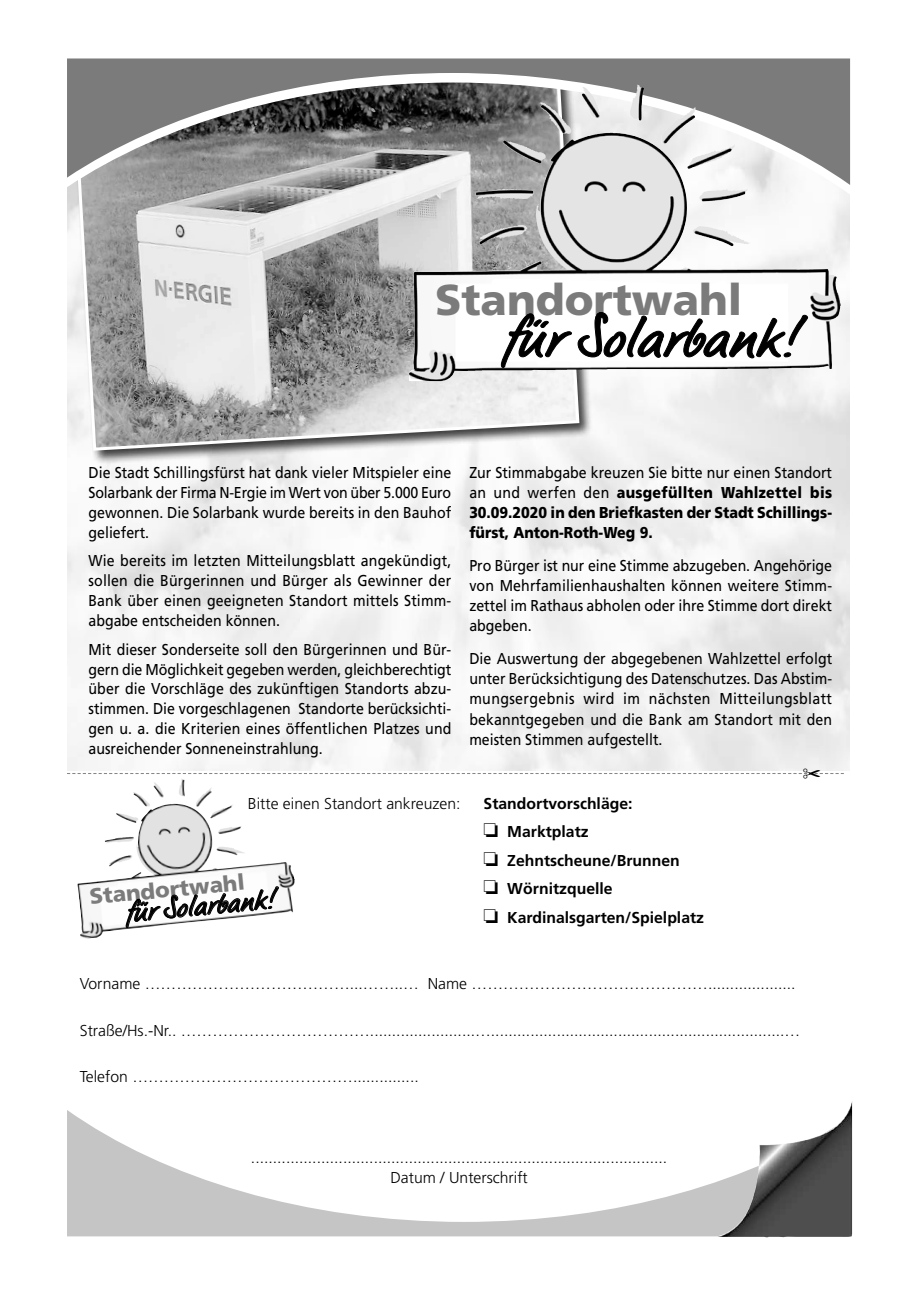
<style>
.page{position:relative;width:915px;height:1297px;background:#fff}
.page>*{position:absolute;margin:0;border:0;box-sizing:border-box;transform-origin:0 0}
.t1{font:58.65px "LP Bambus";letter-spacing:.005em;color:#000;scale:1.16 1}
.t2{font:900 43.2px "Frutiger";color:#7b7b7b}
.t3{font:29.7px "LP Bambus";color:#000;scale:1.16 1}
.t4{font:900 21.9px "Frutiger";color:#7b7b7b}
.t5{font:15.75px/20px "Frutiger";color:#000;text-align:justify;scale:.9 1}
.t6{font:300 15.75px/20.1px "Frutiger";color:#000;text-align:center}
.t7{font:900 15.75px/20.1px "Frutiger";color:#000;text-align:justify;scale:.9 1}
.t8{font:700 15.75px/28.5px "Frutiger";color:#000}
.s1{font-weight:400}
</style>
<div class="page">
<img style="left:67px;top:195px;width:781px;height:576px">
<div style="left:71px;top:66px;width:521px;height:398px;background:#000;opacity:.75"></div>
<svg style="left:71px;top:195px;width:509px;height:257px"></svg>
<svg style="left:67px;top:185px;width:782px;height:10px"></svg>
<svg style="left:67px;top:58px;width:782px;height:127px;background:#929292"></svg>
<img style="left:581px;top:85px;width:63px;height:36px">
<svg style="left:500px;top:312px;width:308px;height:56px"></svg>
<svg style="left:67px;top:1110px;width:649px;height:126px"></svg>
<img style="left:716px;top:1105px;width:135px;height:132px">
<img style="left:153px;top:779px;width:32px;height:18px">
<svg style="left:126px;top:886px;width:153px;height:43px"></svg>
<svg style="left:67px;top:769px;width:776px;height:5px"></svg>
<h2 class="t2" style="left:435px;top:274px;width:309px">Standortwahl</h2>
<h1 class="t1" style="left:502px;top:302px;width:251px">für Solarbank!</h1>
<p class="t5" style="left:88px;top:462px;width:404px">Die Stadt Schillingsfürst hat dank vieler Mitspieler eine Solarbank der Firma N-Ergie im Wert von über 5.000 Euro gewonnen. Die Solarbank wurde bereits in den Bauhof geliefert.</p>
<p class="t5" style="left:88px;top:551px;width:404px">Wie bereits im letzten Mitteilungsblatt angekündigt, sollen die Bürgerinnen und Bürger als Gewinner der Bank über einen geeigneten Standort mittels Stimm&shy;abgabe entscheiden können.</p>
<p class="t5" style="left:88px;top:639px;width:404px">Mit dieser Sonderseite soll den Bürgerinnen und Bür&shy;gern die Möglichkeit gegeben werden, gleichberechtigt über die Vorschläge des zukünftigen Standorts abzu&shy;stimmen. Die vorgeschlagenen Standorte berücksichti&shy;gen u. a. die Kriterien eines öffentlichen Platzes und ausreichender Sonneneinstrahlung.</p>
<p class="t7" style="left:469px;top:462px;width:404px"><span class="s1">Zur Stimmabgabe kreuzen Sie bitte nur einen Standort an und werfen den</span> ausgefüllten Wahlzettel bis 30.09.2020 in den Briefkasten der Stadt Schillings&shy;fürst, Anton-Roth-Weg 9.</p>
<p class="t5" style="left:469px;top:555px;width:404px">Pro Bürger ist nur eine Stimme abzugeben. Angehörige von Mehrfamilienhaushalten können weitere Stimm&shy;zettel im Rathaus abholen oder ihre Stimme dort direkt abgeben.</p>
<p class="t5" style="left:469px;top:649px;width:404px">Die Auswertung der abgegebenen Wahlzettel erfolgt unter Berücksichtigung des Datenschutzes. Das Abstim&shy;mungsergebnis wird im nächsten Mitteilungsblatt bekanntgegeben und die Bank am Standort mit den meisten Stimmen aufgestellt.</p>
<p class="t6" style="left:248px;top:793px;width:214px">Bitte einen Standort ankreuzen:</p>
<p class="t8" style="left:483px;top:789px;width:222px">Standortvorschläge:<br>❏ Marktplatz<br>❏ Zehntscheune/Brunnen<br>❏ Wörnitzquelle<br>❏ Kardinalsgarten/Spielplatz</p>
<h3 class="t4" style="left:88px;top:883px;width:157px;rotate:-5deg">Standortwahl</h3>
<h3 class="t3" style="left:124px;top:895px;width:128px;rotate:-6deg">für Solarbank!</h3>
<p class="t6" style="left:80px;top:974px;width:717px">Vorname …………………………………...……..… Name ………………………………………....................</p>
<p class="t6" style="left:80px;top:1020px;width:721px">Straße/Hs.-Nr.. ………………………………........................…...................................................................…</p>
<p class="t6" style="left:80px;top:1067px;width:340px">Telefon ……………………………………...............</p>
<p class="t6" style="left:251px;top:1147px;width:417px">...............................................................................................<br>Datum / Unterschrift</p>
</div>
